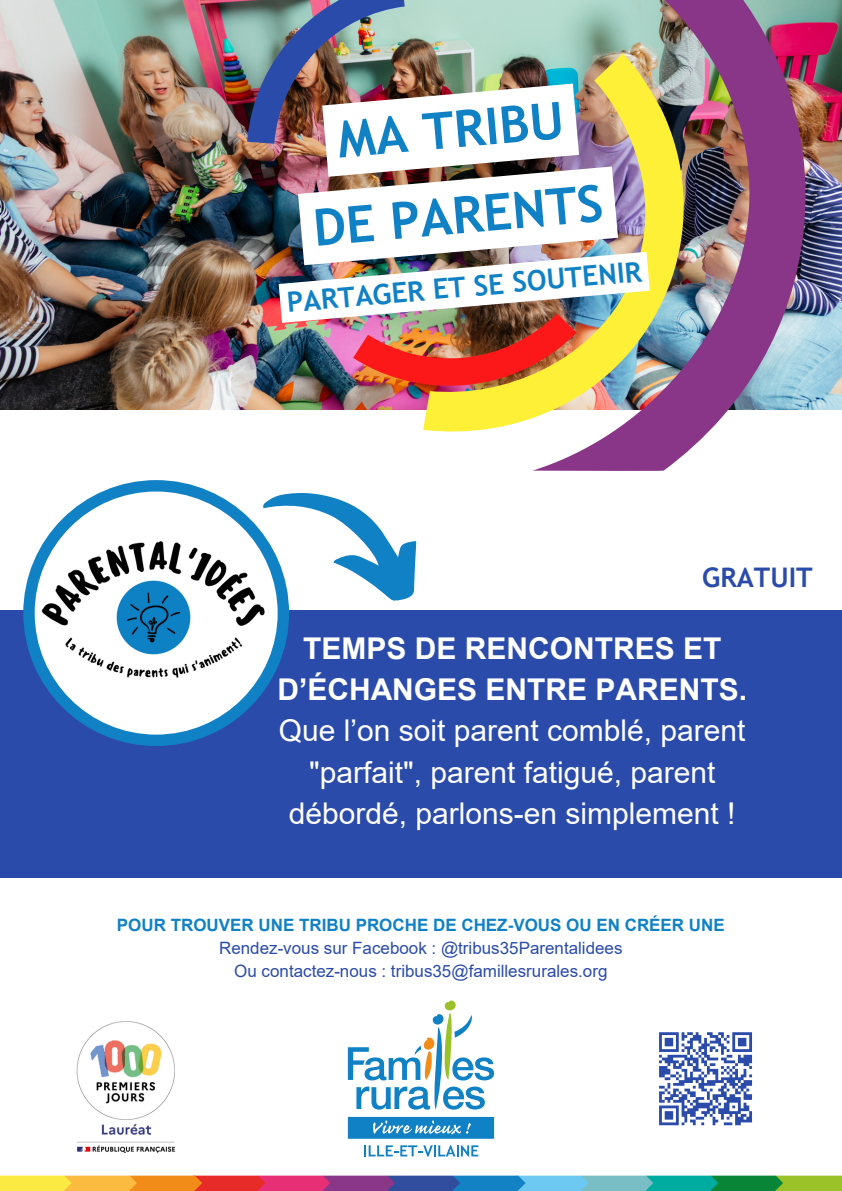
<style>
.page{position:relative;width:842px;height:1191px;background:#fff}
.page>*{position:absolute;margin:0;border:0;box-sizing:border-box;transform-origin:0 0}
.t1{font:700 51px "Trebuchet MS";color:#1081c5}
.t2{font:30px/41.2px "Arial";color:#fff;text-align:center}
.t3{font:700 30px/41.2px "Arial";color:#fff;text-align:center}
.t4{font:700 28px "Trebuchet MS";color:#1081c5}
.t5{font:700 27px "Trebuchet MS";color:#2a4baa}
.t6{font:17px "Arial";color:#2a4baa}
.t7{font:700 17px "Arial";color:#1081c5}
</style>
<div class="page">
<div style="left:0;top:610px;width:842px;height:267px;background:#2a4baa"></div>
<svg style="left:0;top:1175px;width:842px;height:15px;background:#8f8f78"></svg>
<svg style="left:348px;top:1116px;width:146px;height:22px;background:#3594cd"></svg>
<svg style="left:364px;top:1145px;width:114px;height:11px"></svg>
<svg style="left:348px;top:1000px;width:146px;height:109px"></svg>
<div style="left:23px;top:480px;width:266px;height:266px;background:#1081c4;border-radius:50%"></div>
<img style="left:35px;top:491px;width:243px;height:243px;border-radius:50%">
<img style="left:0;top:0;width:842px;height:410px">
<img style="left:533px;top:0;width:273px;height:471px">
<img style="left:423px;top:53px;width:292px;height:382px">
<svg style="left:257px;top:493px;width:160px;height:115px"></svg>
<svg style="left:659px;top:1032px;width:93px;height:94px"></svg>
<img style="left:247px;top:0;width:403px;height:385px">
<img style="left:76px;top:1021px;width:100px;height:132px">
<p class="t1" style="left:335px;top:110px;width:228px;rotate:-5deg">MA TRIBU</p>
<p class="t1" style="left:311px;top:198px;width:292px;rotate:-5deg">DE PARENTS</p>
<p class="t4" style="left:286px;top:286px;width:358px;rotate:-5deg">PARTAGER ET SE SOUTENIR</p>
<p class="t5" style="left:702px;top:561px;width:112px">GRATUIT</p>
<p class="t3" style="left:277px;top:627px;width:471px">TEMPS DE RENCONTRES ET<br>D’ÉCHANGES ENTRE PARENTS.</p>
<p class="t2" style="left:279px;top:710px;width:468px">Que l’on soit parent comblé, parent "parfait", parent fatigué, parent débordé, parlons-en simplement !</p>
<p class="t7" style="left:117px;top:915px;width:609px">POUR TROUVER UNE TRIBU PROCHE DE CHEZ-VOUS OU EN CRÉER UNE</p>
<p class="t6" style="left:219px;top:938px;width:405px">Rendez-vous sur Facebook : @tribus35Parentalidees</p>
<p class="t6" style="left:234px;top:961px;width:375px">Ou contactez-nous : tribus35@famillesrurales.org</p>
</div>
